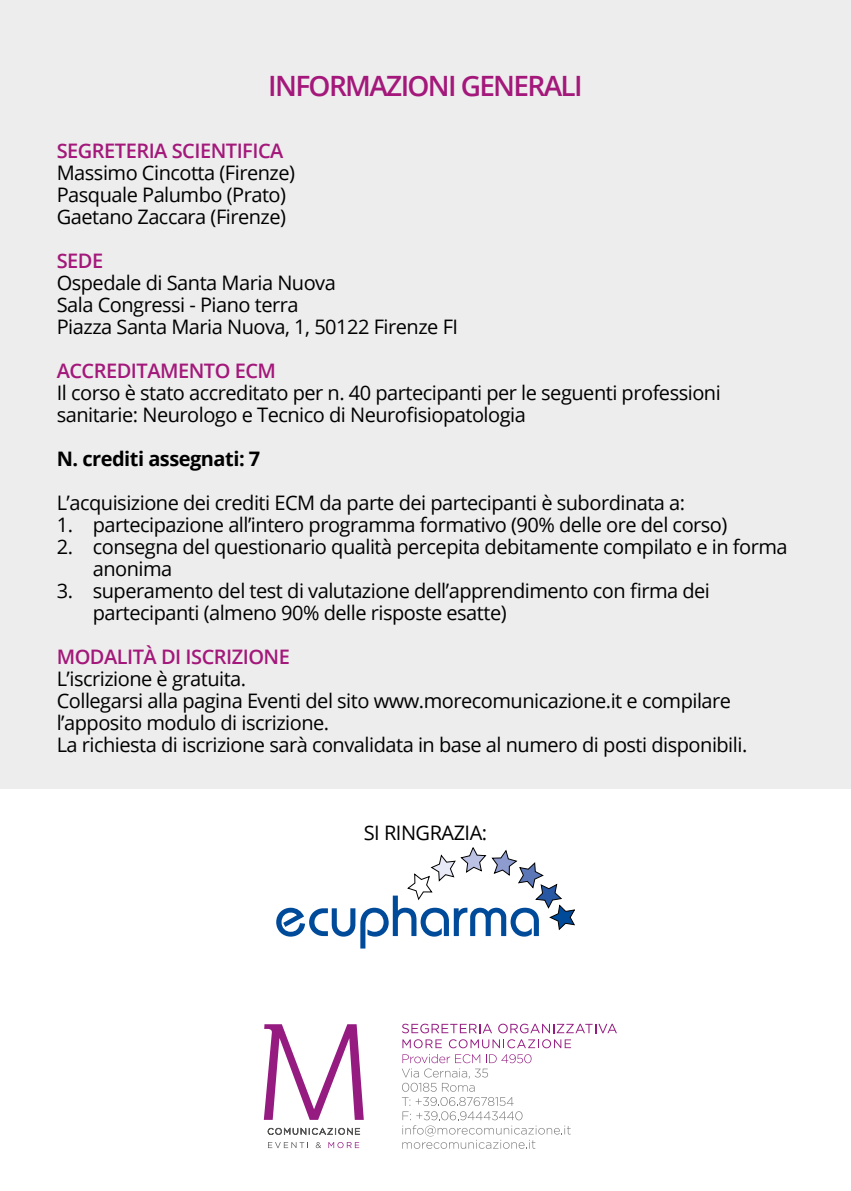
<style>
.page{position:relative;width:851px;height:1191px;background:#fff}
.page>*{position:absolute;margin:0;border:0;box-sizing:border-box;transform-origin:0 0}
.t1{font:600 28px "Open Sans";letter-spacing:-.06em;color:#a3187a}
.t2{font:20px/22px "Open Sans";letter-spacing:-.025em;color:#000}
.t3{font:600 20px "Open Sans";letter-spacing:-.025em;color:#a3187a}
.t4{font:700 20px "Open Sans";letter-spacing:-.025em;color:#000}
</style>
<div class="page">
<div style="left:0;top:0;width:850px;height:788px;background:#ededed"></div>
<svg style="left:264px;top:1024px;width:100px;height:95px"></svg>
<svg style="left:268px;top:1127px;width:92px;height:8px"></svg>
<svg style="left:268px;top:1142px;width:40px;height:6px"></svg>
<svg style="left:316px;top:1142px;width:5px;height:6px"></svg>
<svg style="left:328px;top:1142px;width:31px;height:6px"></svg>
<svg style="left:402px;top:1023px;width:90px;height:10px"></svg>
<svg style="left:498px;top:1023px;width:119px;height:10px"></svg>
<svg style="left:402px;top:1039px;width:40px;height:9px"></svg>
<svg style="left:449px;top:1039px;width:122px;height:9px"></svg>
<svg style="left:402px;top:1054px;width:129px;height:37px"></svg>
<svg style="left:402px;top:1097px;width:168px;height:51px"></svg>
<svg style="left:276px;top:847px;width:298px;height:101px"></svg>
<h1 class="t1" style="left:268px;top:67px;width:316px">INFORMAZIONI GENERALI</h1>
<p class="t3" style="left:57px;top:137px;width:228px">SEGRETERIA SCIENTIFICA</p>
<p class="t2" style="left:57px;top:161px;width:240px">Massimo Cincotta (Firenze)<br>Pasquale Palumbo (Prato)<br>Gaetano Zaccara (Firenze)</p>
<p class="t3" style="left:57px;top:247px;width:48px">SEDE</p>
<p class="t2" style="left:57px;top:271px;width:403px">Ospedale di Santa Maria Nuova<br>Sala Congressi - Piano terra<br>Piazza Santa Maria Nuova, 1, 50122 Firenze FI</p>
<p class="t3" style="left:57px;top:357px;width:221px">ACCREDITAMENTO ECM</p>
<p class="t2" style="left:57px;top:381px;width:665px">Il corso è stato accreditato per n. 40 partecipanti per le seguenti professioni sanitarie: Neurologo e Tecnico di Neurofisiopatologia</p>
<p class="t4" style="left:57px;top:445px;width:205px">N. crediti assegnati: 7</p>
<p class="t2" style="left:57px;top:491px;width:630px">L’acquisizione dei crediti ECM da parte dei partecipanti è subordinata a:</p>
<p class="t2" style="left:57px;top:513px;width:672px">1. partecipazione all’intero programma formativo (90% delle ore del corso)</p>
<p class="t2" style="left:93px;top:535px;width:696px;text-indent:-36px">2. consegna del questionario qualità percepita debitamente compilato e in forma anonima</p>
<p class="t2" style="left:93px;top:579px;width:618px;text-indent:-36px">3. superamento del test di valutazione dell’apprendimento con firma dei partecipanti (almeno 90% delle risposte esatte)</p>
<p class="t3" style="left:57px;top:643px;width:235px">MODALITÀ DI ISCRIZIONE</p>
<p class="t2" style="left:57px;top:667px;width:692px">L’iscrizione è gratuita.<br>Collegarsi alla pagina Eventi del sito www.morecomunicazione.it e compilare l’apposito modulo di iscrizione.<br>La richiesta di iscrizione sarà convalidata in base al numero di posti disponibili.</p>
<p class="t2" style="left:364px;top:821px;width:125px">SI RINGRAZIA:</p>
</div>
